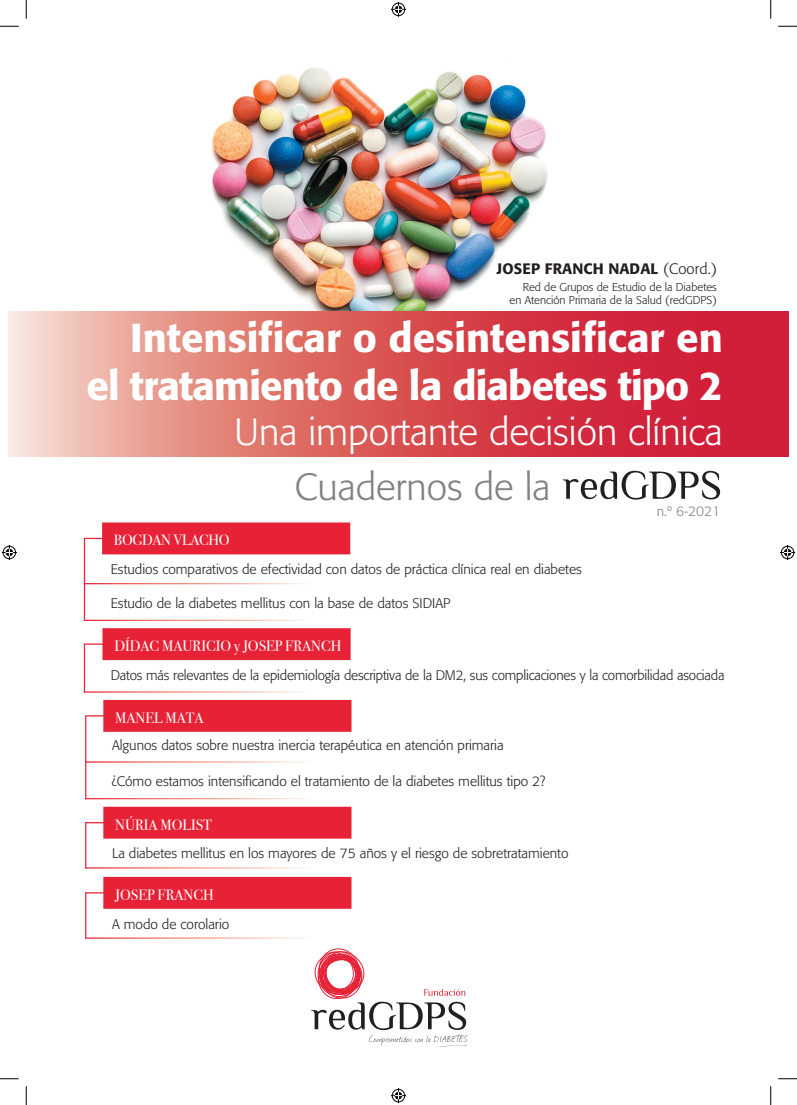
<style>
.page{position:relative;width:797px;height:1105px;background:#fff}
.page>*{position:absolute;margin:0;border:0;box-sizing:border-box;transform-origin:0 0}
.t1{font:500 40px/48.8px "Formata";color:#fff;text-align:right}
.t2{font:300 37.5px "Formata";color:#fff}
.t3{font:300 37.5px "Formata";color:#808285}
.t4{font:15px "Bodoni Svty Two ITCTT";color:#fff}
.t5{font:500 15px "Formata";letter-spacing:.01em;color:#231f20}
.t6{font:15px "Bodoni Svty Two ITCTT";letter-spacing:-.025em;color:#fff}
.t7{font:300 13.75px "Formata";color:#231f20}
.t8{font:300 13.75px "Formata";color:#808285}
.t9{font:300 11.25px/13.5px "Formata";color:#231f20;text-align:right}
.s1{font-weight:300}
</style>
<div class="page">
<img style="left:211px;top:67px;width:337px;height:244px">
<svg style="left:311px;top:948px;width:156px;height:99px"></svg>
<svg style="left:563px;top:471px;width:157px;height:29px"></svg>
<svg style="left:9px;top:311px;width:779px;height:146px;background:#dc5f63"></svg>
<div style="left:103px;top:629px;width:247px;height:30px;background:#e72236"></div>
<div style="left:102px;top:628px;width:248px;height:32px;border:1px solid #e72236"></div>
<svg style="left:84px;top:643px;width:19px;height:2px"></svg>
<hr style="left:84px;top:644px;width:1px;height:49px;background:#e72236">
<div style="left:103px;top:523px;width:246px;height:31px;background:#e72236"></div>
<div style="left:102px;top:522px;width:248px;height:32px;border:1px solid #e72236"></div>
<svg style="left:85px;top:538px;width:18px;height:1px"></svg>
<hr style="left:84px;top:538px;width:1px;height:83px;background:#e72236">
<hr style="left:84px;top:620px;width:227px;height:1px;background:#fff">
<div style="left:104px;top:700px;width:247px;height:31px;background:#e72236"></div>
<div style="left:103px;top:700px;width:248px;height:32px;border:1px solid #e72236"></div>
<svg style="left:85px;top:715px;width:19px;height:1px"></svg>
<hr style="left:85px;top:716px;width:1px;height:83px;background:#e72236">
<div style="left:104px;top:807px;width:247px;height:31px;background:#e72236"></div>
<div style="left:103px;top:807px;width:248px;height:32px;border:1px solid #e72236"></div>
<svg style="left:85px;top:822px;width:19px;height:1px"></svg>
<hr style="left:85px;top:823px;width:1px;height:45px;background:#e72236">
<div style="left:104px;top:877px;width:247px;height:31px;background:#e72236"></div>
<div style="left:103px;top:877px;width:248px;height:32px;border:1px solid #e72236"></div>
<svg style="left:85px;top:892px;width:19px;height:1px"></svg>
<hr style="left:85px;top:893px;width:1px;height:46px;background:#e72236">
<svg style="left:0;top:25px;width:19px;height:2px"></svg>
<svg style="left:778px;top:25px;width:19px;height:2px"></svg>
<svg style="left:0;top:1078px;width:19px;height:1px"></svg>
<svg style="left:778px;top:1078px;width:19px;height:1px"></svg>
<svg style="left:25px;top:0;width:2px;height:19px"></svg>
<svg style="left:25px;top:1086px;width:2px;height:19px"></svg>
<svg style="left:770px;top:0;width:1px;height:19px"></svg>
<svg style="left:770px;top:1086px;width:1px;height:19px"></svg>
<svg style="left:391px;top:2px;width:15px;height:15px"></svg>
<svg style="left:391px;top:1088px;width:15px;height:15px"></svg>
<svg style="left:2px;top:545px;width:15px;height:15px"></svg>
<svg style="left:780px;top:545px;width:15px;height:15px"></svg>
<p class="t5" style="left:497px;top:259px;width:221px">JOSEP FRANCH NADAL <span class="s1">(Coord.)</span></p>
<p class="t9" style="left:509px;top:280px;width:209px">Red de Grupos de Estudio de la Diabetes en Atención Primaria de la Salud (redGDPS)</p>
<h1 class="t1" style="left:86px;top:313px;width:638px">Intensificar o desintensificar en<br>el tratamiento de la diabetes tipo 2</h1>
<h2 class="t2" style="left:234px;top:410px;width:490px">Una importante decisión clínica</h2>
<h2 class="t3" style="left:295px;top:464px;width:257px">Cuadernos de la</h2>
<p class="t6" style="left:114px;top:528px;width:117px">BOGDAN VLACHO</p>
<p class="t7" style="left:111px;top:561px;width:472px">Estudios comparativos de efectividad con datos de práctica clínica real en diabetes</p>
<p class="t7" style="left:111px;top:595px;width:341px">Estudio de la diabetes mellitus con la base de datos SIDIAP</p>
<p class="t8" style="left:656px;top:503px;width:65px">n.º 6-2021</p>
<p class="t4" style="left:114px;top:634px;width:229px">DÍDAC MAURICIO y JOSEP FRANCH</p>
<p class="t7" style="left:111px;top:667px;width:615px">Datos más relevantes de la epidemiología descriptiva de la DM2, sus complicaciones y la comorbilidad asociada</p>
<p class="t4" style="left:115px;top:705px;width:90px">MANEL MATA</p>
<p class="t7" style="left:112px;top:737px;width:393px">Algunos datos sobre nuestra inercia terapéutica en atención primaria</p>
<p class="t7" style="left:112px;top:773px;width:435px">¿Cómo estamos intensificando el tratamiento de la diabetes mellitus tipo 2?</p>
<p class="t4" style="left:115px;top:812px;width:98px">NÚRIA MOLIST</p>
<p class="t7" style="left:112px;top:845px;width:458px">La diabetes mellitus en los mayores de 75 años y el riesgo de sobretratamiento</p>
<p class="t4" style="left:115px;top:882px;width:100px">JOSEP FRANCH</p>
<p class="t7" style="left:112px;top:916px;width:119px">A modo de corolario</p>
</div>
